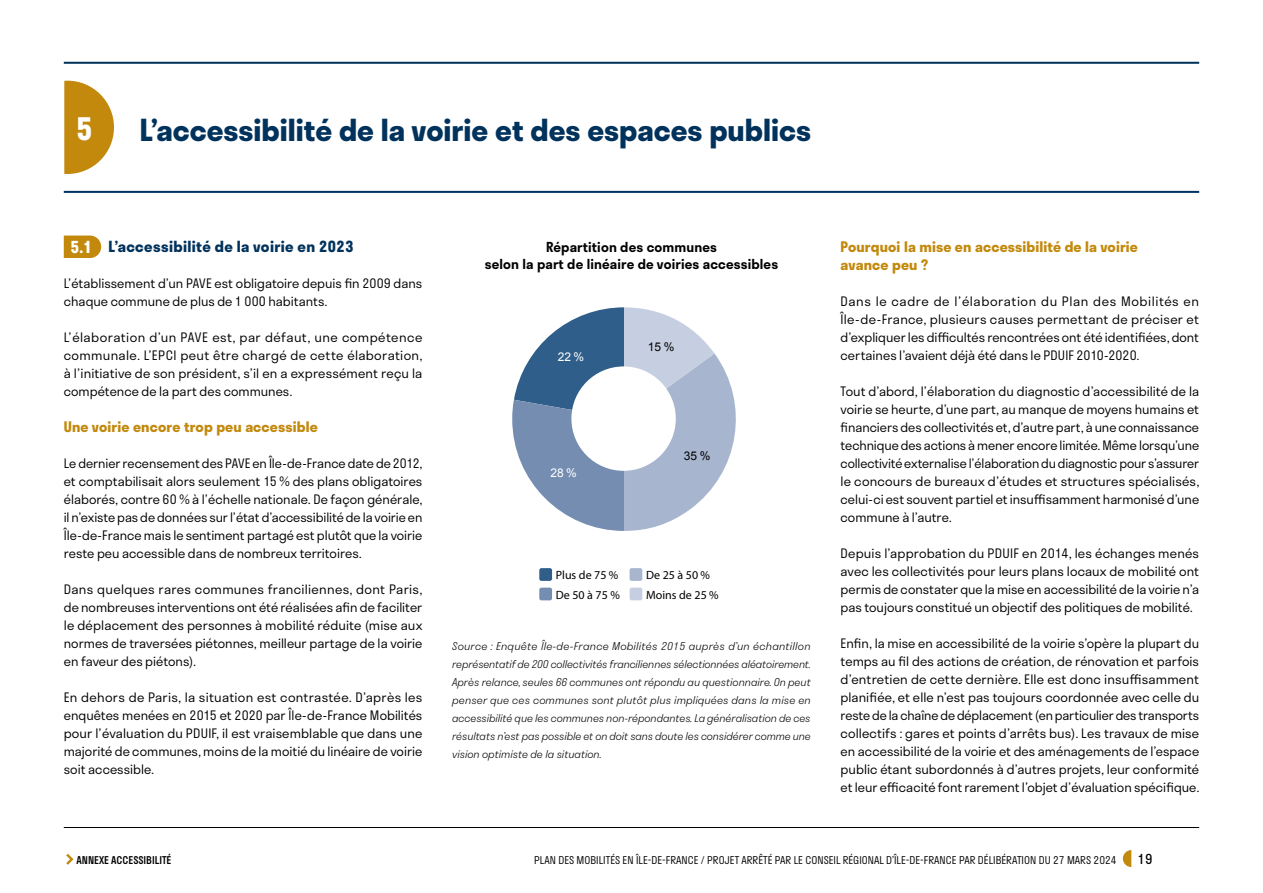
<style>
.page{position:relative;width:1263px;height:893px;background:#fff}
.page>*{position:absolute;margin:0;border:0;box-sizing:border-box;transform-origin:0 0}
.t1{font:700 30.3px "Stratos";color:#fff}
.t2{font:700 29.7px "Stratos";color:#00325c}
.t3{font:700 15px "Stratos";letter-spacing:.025em;color:#00325c}
.t4{font:700 14.25px/18px "Stratos";letter-spacing:.01em;color:#c2890d}
.t5{font:600 13.5px/17.2px "Stratos";letter-spacing:.01em;color:#000;text-align:center}
.t6{font:13.5px "Stratos";color:#000}
.t7{font:300 12.75px/18px "Stratos";color:#000;text-align:justify}
.t8{font:12px "Myriad Pro";color:#000}
.t9{font:12px "Arial";color:#000}
.t10{font:12px "Arial";color:#fff}
.t11{font:italic 300 10.5px/18px "Stratos";color:#000;text-align:justify}
.t12{font:300 10.5px "Stratos";color:#000}
.t13{font:500 10.5px "Stratos";color:#000}
.s1{font-size:16.2px;color:#fff}
</style>
<div class="page">
<svg style="left:66px;top:853px;width:8px;height:12px"></svg>
<svg style="left:1123px;top:850px;width:8px;height:17px"></svg>
<hr style="left:64px;top:827px;width:1135px;height:1px;background:#000">
<svg style="left:64px;top:81px;width:50px;height:93px"></svg>
<hr style="left:64px;top:62px;width:1135px;height:2px;background:#00325c">
<hr style="left:64px;top:191px;width:1135px;height:2px;background:#00325c">
<svg style="left:64px;top:236px;width:37px;height:22px"></svg>
<svg style="left:512px;top:307px;width:224px;height:224px"></svg>
<div style="left:629px;top:588px;width:13px;height:12px;background:#c6cfe1;border-radius:2px"></div>
<div style="left:539px;top:588px;width:13px;height:12px;background:#758db1;border-radius:2px"></div>
<div style="left:629px;top:568px;width:13px;height:13px;background:#a7b5cf;border-radius:2px"></div>
<div style="left:539px;top:568px;width:13px;height:13px;background:#2f5e8a;border-radius:2px"></div>
<div style="left:571px;top:366px;width:105px;height:105px;background:#fff;border-radius:50%"></div>
<h1 class="t1" style="left:76px;top:105px;width:18px">5</h1>
<h2 class="t2" style="left:140px;top:106px;width:673px">L’accessibilité de la voirie et des espaces publics</h2>
<p class="t3" style="left:71px;top:234px;width:284px"><span class="s1">5.1</span> L’accessibilité de la voirie en 2023</p>
<p class="t7" style="left:64px;top:274px;width:360px">L’établissement d’un PAVE est obligatoire depuis fin 2009 dans chaque commune de plus de 1 000 habitants.</p>
<p class="t7" style="left:64px;top:328px;width:360px">L’élaboration d’un PAVE est, par défaut, une compétence communale. L’EPCI peut être chargé de cette élaboration, à l’initiative de son président, s’il en a expressément reçu la compétence de la part des communes.</p>
<p class="t4" style="left:64px;top:417px;width:255px">Une voirie encore trop peu accessible</p>
<p class="t7" style="left:64px;top:454px;width:360px">Le dernier recensement des PAVE en Île-de-France date de 2012, et comptabilisait alors seulement 15 % des plans obligatoires élaborés, contre 60 % à l’échelle nationale. De façon générale, il n’existe pas de données sur l’état d’accessibilité de la voirie en Île-de-France mais le sentiment partagé est plutôt que la voirie reste peu accessible dans de nombreux territoires.</p>
<p class="t7" style="left:64px;top:580px;width:360px">Dans quelques rares communes franciliennes, dont Paris, de nombreuses interventions ont été réalisées afin de faciliter le déplacement des personnes à mobilité réduite (mise aux normes de traversées piétonnes, meilleur partage de la voirie en faveur des piétons).</p>
<p class="t7" style="left:64px;top:688px;width:360px">En dehors de Paris, la situation est contrastée. D’après les enquêtes menées en 2015 et 2020 par Île-de-France Mobilités pour l’évaluation du PDUIF, il est vraisemblable que dans une majorité de communes, moins de la moitié du linéaire de voirie soit accessible.</p>
<p class="t5" style="left:485px;top:238px;width:295px">Répartition des communes<br>selon la part de linéaire de voiries accessibles</p>
<p class="t10" style="left:558px;top:349px;width:28px">22%</p>
<p class="t10" style="left:550px;top:464px;width:28px">28%</p>
<p class="t9" style="left:648px;top:338px;width:28px">15 %</p>
<p class="t9" style="left:684px;top:448px;width:28px">35%</p>
<p class="t8" style="left:556px;top:568px;width:64px">Plus de 75 %</p>
<p class="t8" style="left:646px;top:568px;width:65px">De 25 à 50 %</p>
<p class="t8" style="left:556px;top:588px;width:65px">De 50 à 75 %</p>
<p class="t8" style="left:646px;top:588px;width:74px">Moins de 25 %</p>
<p class="t11" style="left:452px;top:636px;width:360px">Source : Enquête Île-de-France Mobilités 2015 auprès d’un échantillon représentatif de 200 collectivités franciliennes sélectionnées aléatoirement.<br>Après relance, seules 66 communes ont répondu au questionnaire. On peut penser que ces communes sont plutôt plus impliquées dans la mise en accessibilité que les communes non-répondantes. La généralisation de ces résultats n’est pas possible et on doit sans doute les considérer comme une vision optimiste de la situation.</p>
<p class="t4" style="left:840px;top:237px;width:299px">Pourquoi la mise en accessibilité de la voirie avance peu ?</p>
<p class="t7" style="left:840px;top:292px;width:360px">Dans le cadre de l’élaboration du Plan des Mobilités en Île-de-France, plusieurs causes permettant de préciser et d’expliquer les difficultés rencontrées ont été identifiées, dont certaines l’avaient déjà été dans le PDUIF 2010-2020.</p>
<p class="t7" style="left:840px;top:382px;width:360px">Tout d’abord, l’élaboration du diagnostic d’accessibilité de la voirie se heurte, d’une part, au manque de moyens humains et financiers des collectivités et, d’autre part, à une connaissance technique des actions à mener encore limitée. Même lorsqu’une collectivité externalise l’élaboration du diagnostic pour s’assurer le concours de bureaux d’études et structures spécialisés, celui-ci est souvent partiel et insuffisamment harmonisé d’une commune à l’autre.</p>
<p class="t7" style="left:840px;top:544px;width:360px">Depuis l’approbation du PDUIF en 2014, les échanges menés avec les collectivités pour leurs plans locaux de mobilité ont permis de constater que la mise en accessibilité de la voirie n’a pas toujours constitué un objectif des politiques de mobilité.</p>
<p class="t7" style="left:840px;top:634px;width:360px">Enfin, la mise en accessibilité de la voirie s’opère la plupart du temps au fil des actions de création, de rénovation et parfois d’entretien de cette dernière. Elle est donc insuffisamment planifiée, et elle n’est pas toujours coordonnée avec celle du reste de la chaîne de déplacement (en particulier des transports collectifs : gares et points d’arrêts bus). Les travaux de mise en accessibilité de la voirie et des aménagements de l’espace public étant subordonnés à d’autres projets, leur conformité et leur efficacité font rarement l’objet d’évaluation spécifique.</p>
<p class="t13" style="left:77px;top:852px;width:96px">ANNEXE ACCESSIBILITÉ</p>
<p class="t12" style="left:534px;top:852px;width:584px">PLAN DES MOBILITÉS EN ÎLE-DE-FRANCE / PROJET ARRÊTÉ PAR LE CONSEIL RÉGIONAL D’ÎLE-DE-FRANCE PAR DÉLIBÉRATION DU 27 MARS 2024</p>
<p class="t6" style="left:1137px;top:848px;width:16px">19</p>
</div>
